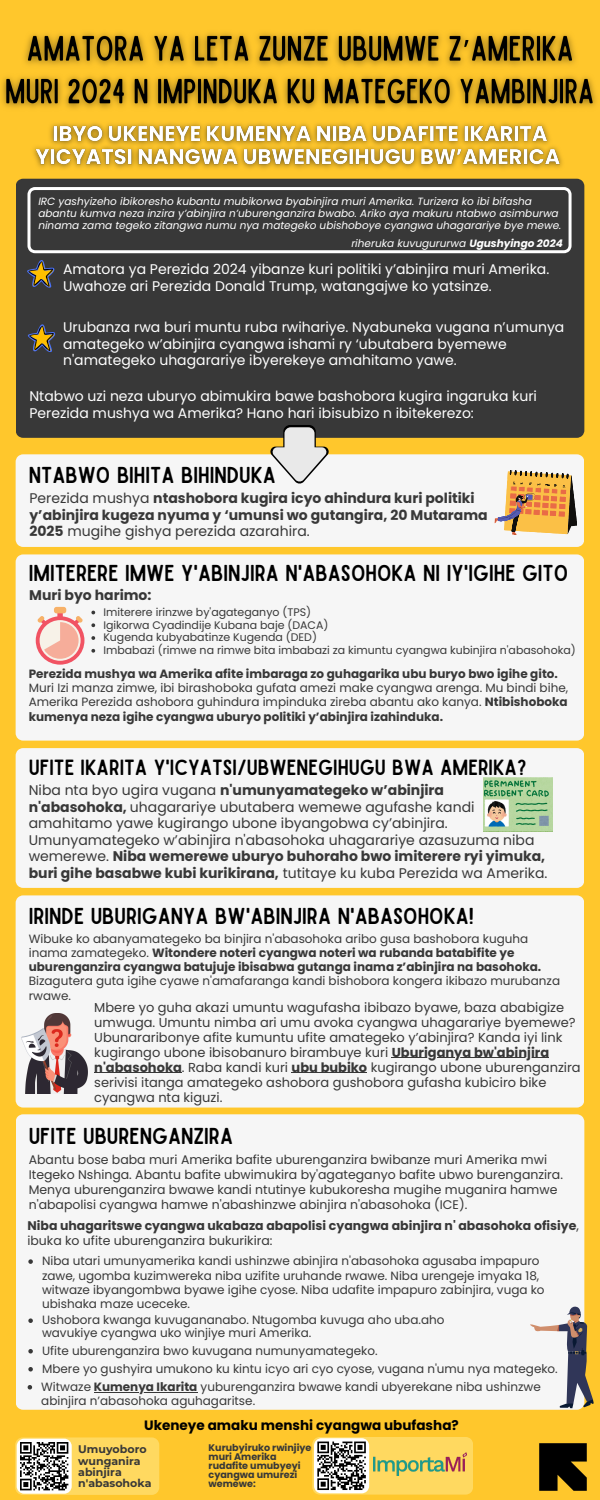
<style>
.page{position:relative;width:600px;height:1500px;background:#ffc72c}
.page>*{position:absolute;margin:0;border:0;box-sizing:border-box;transform-origin:0 0}
.t1{font:22px "Sailors";color:#000}
.t2{font:21px "Sailors";color:#000}
.t3{font:14px/16.5px "Poppins";color:#fff}
.t4{font:14px/16.5px "Poppins";color:#383838}
.t5{font:700 14px/16.5px "Poppins";color:#383838}
.t6{font:700 13.5px "Poppins";color:#000}
.t7{font:13px/15px "Poppins";color:#383838}
.t8{font:12.5px/15px "Poppins";color:#383838}
.t9{font:700 12.5px/14.2px "Poppins";color:#383838}
.t10{font:12px/14.2px "Poppins";color:#383838}
.t11{font:700 12px/14.2px "Poppins";color:#383838}
.t12{font:11px "Poppins";color:#383838}
.t13{font:700 11px/11.2px "Montserrat";color:#383838}
.t14{font:italic 10.5px/12px "Poppins";color:#fff}
.t15{font:700 9.6px/9px "Poppins";color:#383838}
.s1{font-weight:700}
.s2{font-weight:400}
</style>
<div class="page">
<div style="left:16px;top:454px;width:568px;height:93px;background:#f6f6f6"></div>
<svg style="left:493px;top:470px;width:87px;height:65px;background:#dbaf74"></svg>
<div style="left:16px;top:179px;width:568px;height:259px;background:#383838"></div>
<svg style="left:269px;top:425px;width:61px;height:59px;background:#c7c3b7"></svg>
<div style="left:16px;top:554px;width:568px;height:187px;background:#f6f6f6"></div>
<div style="left:16px;top:748px;width:568px;height:140px;background:#f6f6f6"></div>
<div style="left:16px;top:895px;width:568px;height:213px;background:#f6f6f6"></div>
<img style="left:22px;top:1013px;width:66px;height:80px">
<div style="left:16px;top:1114px;width:568px;height:296px;background:#f6f6f6"></div>
<svg style="left:36px;top:607px;width:48px;height:58px;background:#f5beb6"></svg>
<svg style="left:27px;top:187px;width:544px;height:66px;background:#4a4a4a"></svg>
<svg style="left:27px;top:260px;width:27px;height:28px"></svg>
<svg style="left:27px;top:324px;width:28px;height:28px"></svg>
<svg style="left:91px;top:611px;width:4px;height:3px"></svg>
<svg style="left:91px;top:623px;width:4px;height:4px"></svg>
<svg style="left:91px;top:636px;width:4px;height:4px"></svg>
<svg style="left:91px;top:649px;width:4px;height:4px"></svg>
<img style="left:24px;top:33px;width:552px;height:33px">
<img style="left:33px;top:123px;width:529px;height:46px">
<img style="left:483px;top:778px;width:69px;height:54px">
<hr style="left:392px;top:1057px;width:157px;height:1px;background:#383838">
<hr style="left:94px;top:1072px;width:88px;height:1px;background:#383838">
<hr style="left:292px;top:1072px;width:75px;height:1px;background:#383838">
<svg style="left:28px;top:1318px;width:5px;height:5px"></svg>
<img style="left:2px;top:75px;width:594px;height:34px">
<img style="left:539px;top:1443px;width:48px;height:48px">
<div style="left:15px;top:1437px;width:144px;height:58px;background:#ffd960;border-radius:8px"></div>
<div style="left:17px;top:1439px;width:55px;height:55px;background:#fff;border-radius:8px"></div>
<svg style="left:18px;top:1441px;width:52px;height:50px"></svg>
<svg style="left:28px;top:1259px;width:5px;height:5px"></svg>
<svg style="left:28px;top:1349px;width:5px;height:5px"></svg>
<svg style="left:28px;top:1385px;width:4px;height:5px"></svg>
<hr style="left:94px;top:1392px;width:103px;height:1px;background:#383838">
<svg style="left:28px;top:1367px;width:5px;height:5px"></svg>
<svg style="left:312px;top:1437px;width:161px;height:58px;background:#d3bd76"></svg>
<img style="left:373px;top:1452px;width:94px;height:24px">
<svg style="left:529px;top:1306px;width:65px;height:102px;background:#c4bdb2"></svg>
<h6 class="t14" style="left:38px;top:196px;width:525px">IRC yashyizeho ibikoresho kubantu mubikorwa byabinjira muri Amerika. Turizera ko ibi bifasha abantu kumva neza inzira y’abinjira n’uburenganzira bwabo. Ariko aya makuru ntabwo asimburwa ninama zama tegeko zitangwa numu nya mategeko ubishoboye cyangwa uhagarariye bye mewe.</h6>
<p class="t14" style="left:351px;top:238px;width:213px">riheruka kuvugururwa <span class="s1">Ugushyingo 2024</span></p>
<h3 class="t3" style="left:63px;top:261px;width:488px">Amatora ya Perezida 2024 yibanze kuri politiki y’abinjira muri Amerika.<br>Uwahoze ari Perezida Donald Trump, watangajwe ko yatsinze.</h3>
<h5 class="t3" style="left:63px;top:319px;width:503px">Urubanza rwa buri muntu ruba rwihariye. Nyabuneka vugana n’umunya amategeko w’abinjira cyangwa ishami ry ‘ubutabera byemewe n'amategeko uhagarariye ibyerekeye amahitamo yawe.</h5>
<h5 class="t3" style="left:29px;top:388px;width:509px">Ntabwo uzi neza uburyo abimukira bawe bashobora kugira ingaruka kuri<br>Perezida mushya wa Amerika? Hano hari ibisubizo n ibitekerezo:</h5>
<p class="t1" style="left:29px;top:467px;width:249px">NTABWO BIHITA BIHINDUKA</p>
<p class="t5" style="left:29px;top:490px;width:460px"><span class="s2">Perezida mushya</span> ntashobora kugira icyo ahindura kuri politiki y’abinjira kugeza nyuma y ‘umunsi wo gutangira, 20 Mutarama<br>2025 <span class="s2">mugihe gishya perezida azarahira.</span></p>
<p class="t1" style="left:29px;top:565px;width:541px">IMITERERE IMWE Y'ABINJIRA N'ABASOHOKA NI IY'IGIHE GITO</p>
<h3 class="t5" style="left:29px;top:587px;width:124px">Muri byo harimo:</h3>
<p class="t12" style="left:103px;top:604px;width:209px">Imiterere irinzwe by'agateganyo (TPS)</p>
<h5 class="t12" style="left:103px;top:617px;width:227px">Igikorwa Cyadindije Kubana baje (DACA)</h5>
<p class="t12" style="left:103px;top:630px;width:215px">Kugenda kubyabatinze Kugenda (DED)</p>
<h5 class="t12" style="left:103px;top:643px;width:474px">Imbabazi (rimwe na rimwe bita imbabazi za kimuntu cyangwa kubinjira n'abasohoka)</h5>
<h4 class="t11" style="left:29px;top:667px;width:541px">Perezida mushya wa Amerika afite imbaraga zo guhagarika ubu buryo bwo igihe gito.<br><span class="s2">Muri Izi manza zimwe, ibi birashoboka gufata amezi make cyangwa arenga. Mu bindi bihe, Amerika Perezida ashobora guhindura impinduka zireba abantu ako kanya.</span> Ntibishoboka kumenya neza igihe cyangwa uburyo politiki y’abinjira izahinduka.</h4>
<p class="t2" style="left:29px;top:759px;width:499px">UFITE IKARITA Y'ICYATSI/UBWENEGIHUGU BWA AMERIKA?</p>
<h6 class="t4" style="left:29px;top:782px;width:520px">Niba nta byo ugira vugana <span class="s1">n'umunyamategeko w’abinjira<br>n'abasohoka,</span> uhagarariye ubutabera wemewe agufashe kandi amahitamo yawe kugirango ubone ibyangobwa cy’abinjira.<br>Umunyamategeko w’abinjira n'abasohoka uhagarariye azasuzuma niba wemerewe. <span class="s1">Niba wemerewe uburyo buhoraho bwo imiterere ryi yimuka, buri gihe basabwe kubi kurikirana,</span> tutitaye ku kuba Perezida wa Amerika.</h6>
<p class="t1" style="left:29px;top:908px;width:447px">IRINDE UBURIGANYA BW'ABINJIRA N'ABASOHOKA!</p>
<p class="t10" style="left:29px;top:931px;width:533px">Wibuke ko abanyamategeko ba binjira n'abasohoka aribo gusa bashobora kuguha inama zamategeko. <span class="s1">Witondere noteri cyangwa noteri wa rubanda batabifite ye uburenganzira cyangwa batujuje ibisabwa gutanga inama z’abinjira na basohoka.<br></span>Bizagutera guta igihe cyawe n'amafaranga kandi bishobora kongera ikibazo murubanza rwawe.</p>
<p class="t7" style="left:94px;top:1000px;width:483px">Mbere yo guha akazi umuntu wagufasha ibibazo byawe, baza ababigize umwuga. Umuntu nimba ari umu avoka cyangwa uhagarariye byemewe?<br>Ubunararibonye afite kumuntu ufite amategeko y’abinjira? Kanda iyi link kugirango ubone ibisobanuro birambuye kuri <span class="s1">Uburiganya bw'abinjira</span></p>
<p class="t7" style="left:94px;top:1060px;width:488px"><span class="s1">n'abasohoka</span>. Raba kandi kuri <span class="s1">ubu bubiko</span> kugirango ubone uburenganzira serivisi itanga amategeko ashobora gushobora gufasha kubiciro bike cyangwa nta kiguzi.</p>
<h3 class="t1" style="left:29px;top:1127px;width:206px">UFITE UBURENGANZIRA</h3>
<p class="t8" style="left:29px;top:1152px;width:536px">Abantu bose baba muri Amerika bafite uburenganzira bwibanze muri Amerika mwi Itegeko Nshinga. Abantu bafite ubwimukira by'agateganyo bafite ubwo burenganzira.<br>Menya uburenganzira bwawe kandi ntutinye kubukoresha mugihe muganira hamwe n'abapolisi cyangwa hamwe n'abashinzwe abinjira n'abasohoka (ICE).</p>
<h5 class="t9" style="left:27px;top:1219px;width:553px">Niba uhagaritswe cyangwa ukabaza abapolisi cyangwa abinjira n' abasohoka ofisiye<span class="s2">, ibuka ko ufite uburenganzira bukurikira:</span></h5>
<h6 class="t10" style="left:42px;top:1254px;width:504px">Niba utari umunyamerika kandi ushinzwe abinjira n'abasohoka agusaba impapuro zawe, ugomba kuzimwereka niba uzifite uruhande rwawe. Niba urengeje imyaka 18, witwaze ibyangombwa byawe igihe cyose. Niba udafite impapuro zabinjira, vuga ko ubishaka maze uceceke.</h6>
<p class="t10" style="left:42px;top:1344px;width:337px">Ufite uburenganzira bwo kuvugana numunyamategeko.</p>
<p class="t10" style="left:41px;top:1380px;width:501px">Witwaze <span class="s1">Kumenya Ikarita</span> yuburenganzira bwawe kandi ubyerekane niba ushinzwe</p>
<p class="t10" style="left:41px;top:1394px;width:215px">abinjira n’abasohoka aguhagaritse.</p>
<h3 class="t10" style="left:42px;top:1314px;width:404px;line-height:12.8px">Ushobora kwanga kuvugananabo. Ntugomba kuvuga aho uba.aho wavukiye cyangwa uko winjiye muri Amerika.</h3>
<p class="t10" style="left:42px;top:1362px;width:517px">Mbere yo gushyira umukono ku kintu icyo ari cyo cyose, vugana n'umu nya mategeko.</p>
<h3 class="t6" style="left:144px;top:1415px;width:316px">Ukeneye amaku menshi cyangwa ubufasha?</h3>
<h6 class="t13" style="left:78px;top:1444px;width:75px">Umuyoboro wunganira abinjira n'abasohoka</h6>
<p class="t15" style="left:209px;top:1443px;width:104px">Kurubyiruko rwinjiye muri Amerika rudafite umubyeyi cyangwa umurezi wemewe:</p>
</div>
